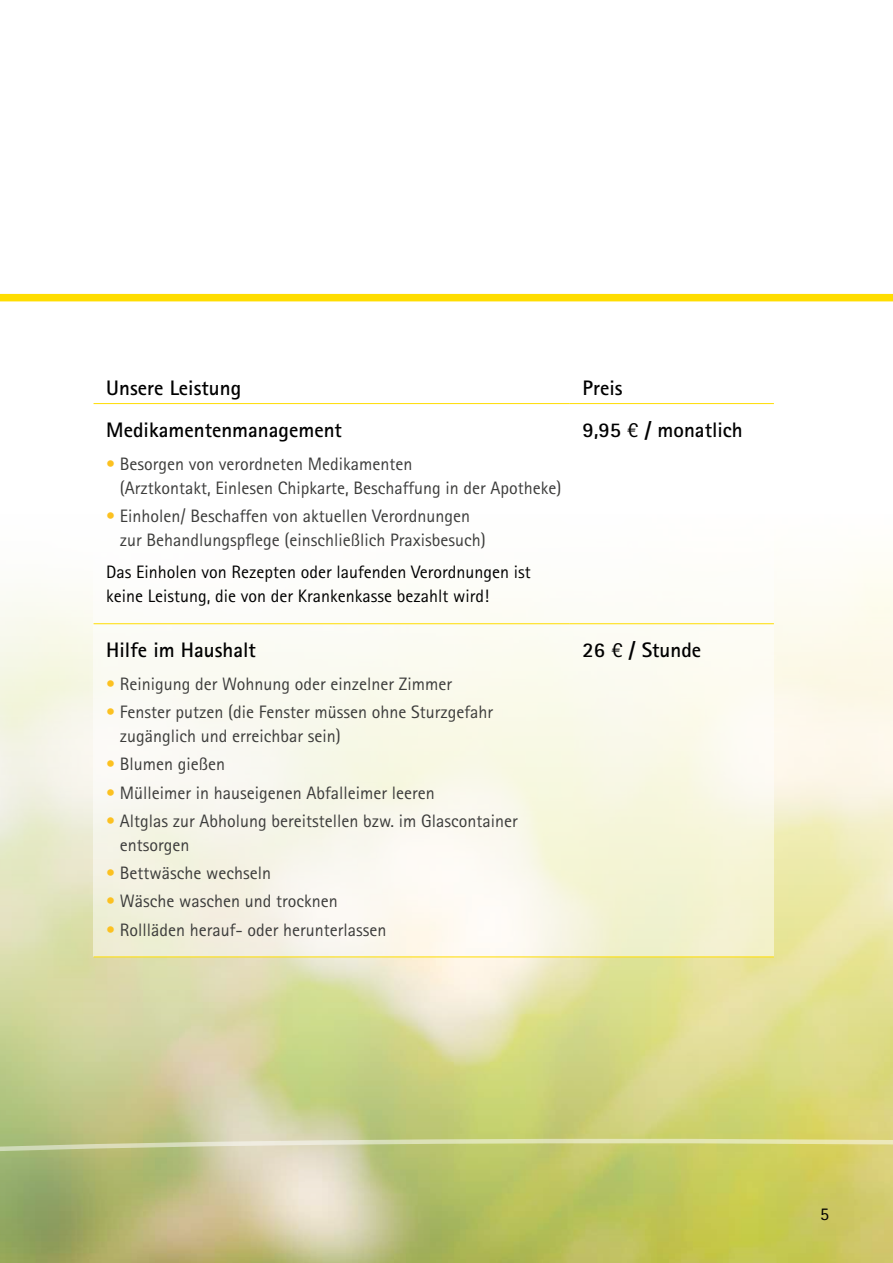
<style>
.page{position:relative;width:893px;height:1263px;background:#fff}
.page>*{position:absolute;margin:0;border:0;box-sizing:border-box;transform-origin:0 0}
.t1{font:700 21px "Rotis Sans Serif";color:#000}
.t2{font:18px/24px "Rotis Sans Serif";color:#3c3c3b}
.t3{font:18px/24px "Rotis Sans Serif";color:#000}
.t4{font:18px "Rotis Sans Serif 55 Roman";color:#000}
.s1{color:#fcc120}
.s2{font-family:"Agfa Rotis Sans Serif";font-weight:400}
</style>
<div class="page">
<img style="left:0;top:301px;width:893px;height:823px">
<img style="left:0;top:725px;width:1px;height:333px">
<svg style="left:87px;top:1124px;width:806px;height:139px;background:#c4c676"></svg>
<svg style="left:0;top:1058px;width:87px;height:205px;background:#a5b473"></svg>
<svg style="left:94px;top:416px;width:680px;height:540px"></svg>
<hr style="left:94px;top:403px;width:476px;height:1px;background:#fd0">
<hr style="left:570px;top:403px;width:204px;height:1px;background:#fd0">
<hr style="left:94px;top:623px;width:476px;height:1px;background:#fd0">
<hr style="left:570px;top:623px;width:204px;height:1px;background:#fd0">
<hr style="left:94px;top:956px;width:476px;height:1px;background:#fd0">
<hr style="left:570px;top:956px;width:204px;height:1px;background:#fd0">
<div style="left:0;top:294px;width:893px;height:7px;background:#fd0"></div>
<p class="t1" style="left:106px;top:375px;width:136px">Unsere Leistung</p>
<p class="t1" style="left:583px;top:375px;width:42px">Preis</p>
<p class="t1" style="left:106px;top:417px;width:237px">Medikamentenmanagement</p>
<p class="t2" style="left:120px;top:451px;width:443px;text-indent:-14px"><span class="s1">•</span> Besorgen von verordneten Medikamenten<br>(Arztkontakt, Einlesen Chipkarte, Beschaffung in der Apotheke)</p>
<p class="t2" style="left:120px;top:504px;width:367px;text-indent:-14px"><span class="s1">•</span> Einholen/ Beschaffen von aktuellen Verordnungen zur Behandlungspflege (einschließlich Praxisbesuch)</p>
<p class="t3" style="left:106px;top:560px;width:426px">Das Einholen von Rezepten oder laufenden Verordnungen ist keine Leistung, die von der Krankenkasse bezahlt wird!</p>
<p class="t1" style="left:583px;top:417px;width:162px">9,95 <span class="s2">€</span> / monatlich</p>
<p class="t1" style="left:106px;top:637px;width:151px">Hilfe im Haushalt</p>
<p class="t2" style="left:106px;top:672px;width:347px"><span class="s1">•</span> Reinigung der Wohnung oder einzelner Zimmer</p>
<p class="t2" style="left:120px;top:700px;width:375px;text-indent:-14px"><span class="s1">•</span> Fenster putzen (die Fenster müssen ohne Sturzgefahr zugänglich und erreichbar sein)</p>
<p class="t2" style="left:106px;top:752px;width:120px"><span class="s1">•</span> Blumen gießen</p>
<p class="t2" style="left:106px;top:780px;width:330px"><span class="s1">•</span> Mülleimer in hauseigenen Abfalleimer leeren</p>
<p class="t2" style="left:120px;top:809px;width:399px;text-indent:-14px"><span class="s1">•</span> Altglas zur Abholung bereitstellen bzw. im Glascontainer entsorgen</p>
<p class="t2" style="left:106px;top:861px;width:166px"><span class="s1">•</span> Bettwäsche wechseln</p>
<p class="t2" style="left:106px;top:889px;width:233px"><span class="s1">•</span> Wäsche waschen und trocknen</p>
<p class="t2" style="left:106px;top:917px;width:282px"><span class="s1">•</span> Rollläden herauf- oder herunterlassen</p>
<p class="t1" style="left:583px;top:637px;width:120px">26 <span class="s2">€</span> / Stunde</p>
<p class="t4" style="left:820px;top:1204px;width:10px">5</p>
</div>
